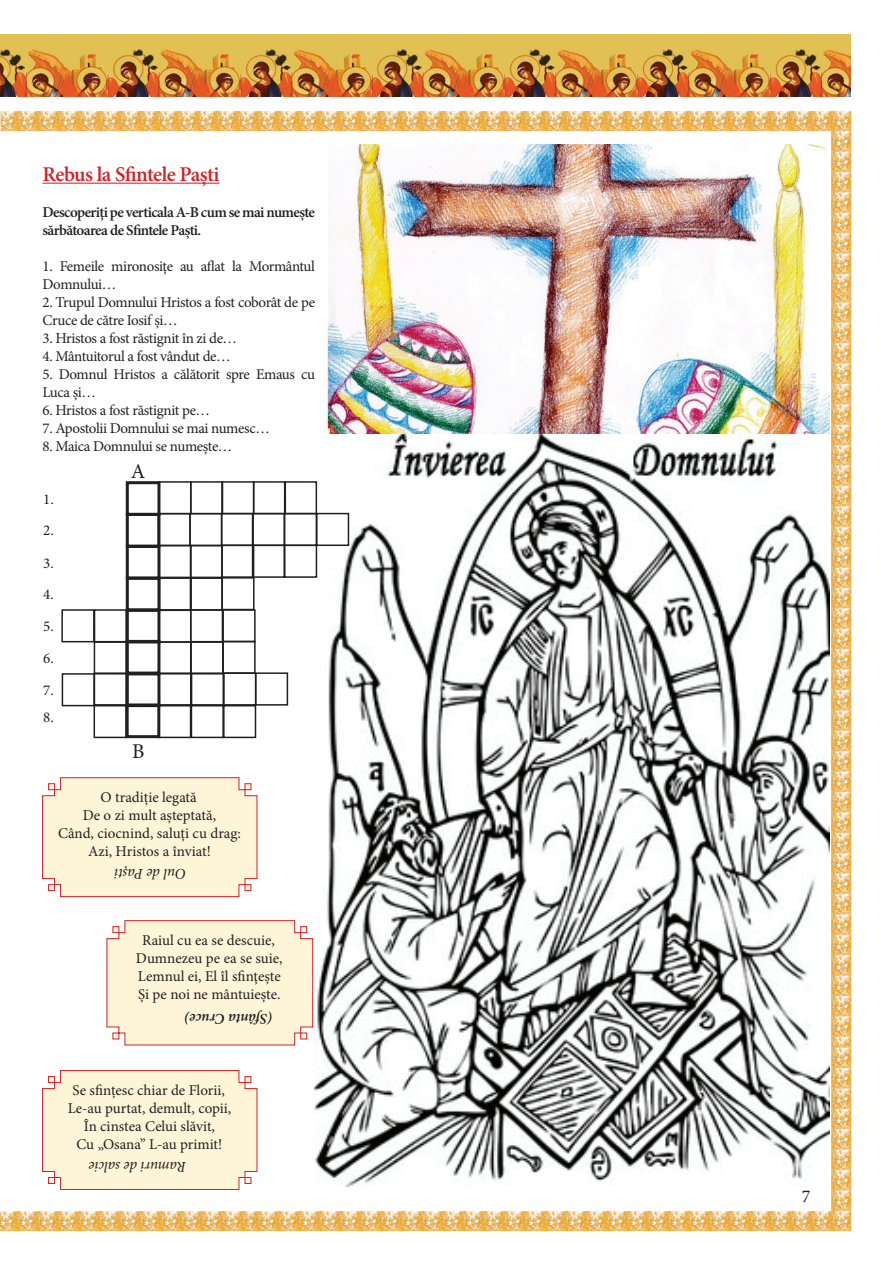
<style>
.page{position:relative;width:893px;height:1263px;background:#fff}
.page>*{position:absolute;margin:0;border:0;box-sizing:border-box;transform-origin:0 0}
.t1{font:600 21px "Minion Pro";letter-spacing:-.03em;color:#d1232a}
.t2{font:21px "Minion Pro";color:#231f20}
.t3{font:18px "Minion Pro";color:#231f20}
.t4{font:15px/31.8px "Minion Pro";letter-spacing:-.02em;color:#231f20}
.t5{font:15px/18px "Minion Pro";color:#231f20;text-align:center}
.t6{font:600 15px/18px "Minion Pro";letter-spacing:-.04em;color:#231f20}
.t7{font:italic 15px "Minion Pro";letter-spacing:-.005em;color:#231f20}
.t8{font:italic 600 15px "Minion Pro";letter-spacing:-.01em;color:#231f20}
</style>
<div class="page">
<img style="left:0;top:34px;width:852px;height:1198px">
<hr style="left:43px;top:183px;width:177px;height:1px;background:#d1232a">
<div style="left:126px;top:545px;width:34px;height:35px;border:3px solid #231f20"></div>
<div style="left:158px;top:545px;width:34px;height:33px;border:2px solid #231f20"></div>
<div style="left:190px;top:609px;width:33px;height:33px;border:2px solid #231f20"></div>
<div style="left:126px;top:640px;width:34px;height:34px;border:3px solid #231f20"></div>
<div style="left:158px;top:641px;width:33px;height:33px;border:2px solid #231f20"></div>
<div style="left:94px;top:641px;width:33px;height:33px;border:2px solid #231f20"></div>
<div style="left:190px;top:481px;width:33px;height:33px;border:2px solid #231f20"></div>
<div style="left:221px;top:481px;width:33px;height:33px;border:2px solid #231f20"></div>
<div style="left:126px;top:481px;width:34px;height:35px;border:3px solid #231f20"></div>
<div style="left:126px;top:513px;width:34px;height:35px;border:3px solid #231f20"></div>
<div style="left:158px;top:513px;width:33px;height:33px;border:2px solid #231f20"></div>
<div style="left:189px;top:513px;width:33px;height:33px;border:2px solid #231f20"></div>
<div style="left:221px;top:577px;width:34px;height:33px;border:2px solid #231f20"></div>
<div style="left:126px;top:577px;width:34px;height:34px;border:3px solid #231f20"></div>
<div style="left:159px;top:577px;width:33px;height:34px;border:2px solid #231f20"></div>
<div style="left:94px;top:672px;width:33px;height:34px;border:2px solid #231f20"></div>
<div style="left:190px;top:545px;width:33px;height:33px;border:2px solid #231f20"></div>
<div style="left:126px;top:672px;width:34px;height:35px;border:3px solid #231f20"></div>
<div style="left:158px;top:672px;width:33px;height:34px;border:2px solid #231f20"></div>
<div style="left:191px;top:672px;width:33px;height:34px;border:2px solid #231f20"></div>
<div style="left:223px;top:672px;width:33px;height:34px;border:2px solid #231f20"></div>
<div style="left:126px;top:609px;width:34px;height:34px;border:3px solid #231f20"></div>
<div style="left:253px;top:481px;width:33px;height:33px;border:2px solid #231f20"></div>
<div style="left:222px;top:609px;width:34px;height:33px;border:2px solid #231f20"></div>
<div style="left:94px;top:609px;width:33px;height:33px;border:2px solid #231f20"></div>
<div style="left:255px;top:672px;width:33px;height:34px;border:2px solid #231f20"></div>
<div style="left:252px;top:545px;width:33px;height:33px;border:2px solid #231f20"></div>
<div style="left:284px;top:481px;width:33px;height:33px;border:2px solid #231f20"></div>
<div style="left:221px;top:513px;width:33px;height:33px;border:2px solid #231f20"></div>
<div style="left:62px;top:673px;width:33px;height:33px;border:2px solid #231f20"></div>
<div style="left:190px;top:577px;width:33px;height:34px;border:2px solid #231f20"></div>
<div style="left:94px;top:705px;width:33px;height:33px;border:2px solid #231f20"></div>
<div style="left:126px;top:703px;width:34px;height:35px;border:3px solid #231f20"></div>
<div style="left:158px;top:705px;width:33px;height:33px;border:2px solid #231f20"></div>
<div style="left:191px;top:705px;width:33px;height:33px;border:2px solid #231f20"></div>
<div style="left:223px;top:705px;width:33px;height:33px;border:2px solid #231f20"></div>
<div style="left:190px;top:641px;width:34px;height:33px;border:2px solid #231f20"></div>
<div style="left:222px;top:641px;width:34px;height:33px;border:2px solid #231f20"></div>
<div style="left:61px;top:609px;width:34px;height:33px;border:2px solid #231f20"></div>
<div style="left:284px;top:545px;width:33px;height:33px;border:2px solid #231f20"></div>
<div style="left:252px;top:513px;width:33px;height:33px;border:2px solid #231f20"></div>
<div style="left:284px;top:513px;width:33px;height:33px;border:2px solid #231f20"></div>
<div style="left:316px;top:513px;width:33px;height:33px;border:2px solid #231f20"></div>
<svg style="left:42px;top:777px;width:216px;height:120px;background:#fbebd1"></svg>
<svg style="left:42px;top:1070px;width:216px;height:120px;background:#fbead0"></svg>
<svg style="left:106px;top:920px;width:207px;height:126px;background:#fcefd4"></svg>
<h1 class="t1" style="left:43px;top:160px;width:179px">Rebus la Sfintele Paşti</h1>
<p class="t6" style="left:43px;top:203px;width:274px">Descoperiţi pe verticala A-B cum se mai numeşte sărbătoarea de Sfintele Paşti.</p>
<p class="t4" style="left:43px;top:257px;width:274px;line-height:18px">1. Femeile mironosiţe au aflat la Mormântul<br>Domnului…</p>
<p class="t4" style="left:43px;top:293px;width:274px;line-height:18px">2. Trupul Domnului Hristos a fost coborât de pe<br>Cruce de către Iosif şi…</p>
<p class="t4" style="left:43px;top:322px;width:196px">3. Hristos a fost răstignit în zi de…</p>
<p class="t4" style="left:43px;top:340px;width:190px">4. Mântuitorul a fost vândut de…</p>
<p class="t4" style="left:43px;top:365px;width:274px;line-height:18px">5. Domnul Hristos a călătorit spre Emaus cu<br>Luca şi…</p>
<p class="t4" style="left:43px;top:394px;width:169px">6. Hristos a fost răstignit pe…</p>
<p class="t4" style="left:43px;top:412px;width:229px">7. Apostolii Domnului se mai numesc…</p>
<p class="t4" style="left:43px;top:430px;width:191px">8. Maica Domnului se numeşte…</p>
<h1 class="t2" style="left:131px;top:458px;width:16px">A</h1>
<p class="t4" style="left:43px;top:483px;width:12px;line-height:31.2px">1.<br>2.</p>
<p class="t4" style="left:43px;top:547px;width:12px;text-align:justify">3.<br>4.<br>5.<br>6.<br>7.</p>
<p class="t4" style="left:43px;top:702px;width:12px">8.</p>
<h1 class="t2" style="left:132px;top:737px;width:14px">B</h1>
<p class="t5" style="left:58px;top:788px;width:184px">O tradiție legată<br>De o zi mult așteptată,<br>Când, ciocnind, saluți cu drag:<br>Azi, Hristos a înviat!</p>
<p class="t7" style="left:186px;top:884px;width:73px;rotate:-180deg">Oul de Paști</p>
<p class="t5" style="left:136px;top:931px;width:148px">Raiul cu ea se descuie,<br>Dumnezeu pe ea se suie,<br>Lemnul ei, El îl sfinţeşte<br>Şi pe noi ne mântuieşte.</p>
<p class="t8" style="left:273px;top:1029px;width:90px;rotate:-180deg">(Sfânta Cruce)</p>
<p class="t5" style="left:68px;top:1081px;width:165px">Se sfințesc chiar de Florii,<br>Le-au purtat, demult, copii,<br>În cinstea Celui slăvit,<br>Cu „Osana” L-au primit!</p>
<p class="t7" style="left:186px;top:1176px;width:99px;rotate:-180deg">Ramuri de salcie</p>
<p class="t3" style="left:802px;top:1184px;width:10px">7</p>
</div>
